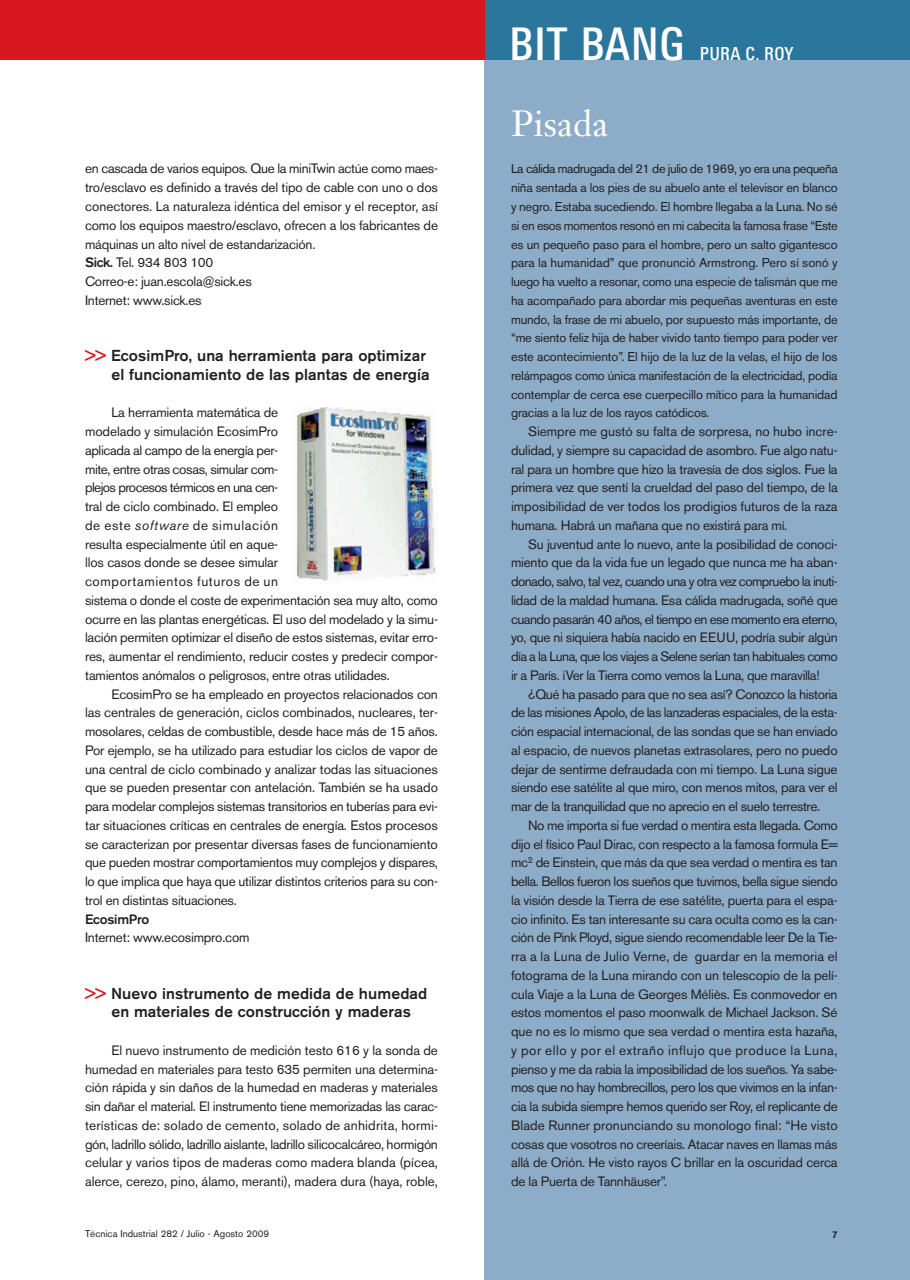
<style>
.page{position:relative;width:910px;height:1280px;background:#fff}
.page>*{position:absolute;margin:0;border:0;box-sizing:border-box;transform-origin:0 0}
.t1{font:500 condensed 45px "LT Univers";letter-spacing:.015em;color:#fff}
.t2{font:36px "Janson Text";color:#fff}
.t3{font:500 condensed 18px "LT Univers";letter-spacing:.015em;color:#fff}
.t4{font:500 15.75px/18.8px "Akzidenz Grotesk BE";letter-spacing:.005em;color:#231f20;text-align:right}
.t5{font:13.5px/18.8px "Akzidenz Grotesk BE";letter-spacing:-.02em;color:#231f20;text-align:justify}
.t6{font:500 13.5px "Akzidenz Grotesk BE";letter-spacing:-.015em;color:#231f20}
.t7{font:12.75px/18.8px "Akzidenz Grotesk BE";letter-spacing:-.02em;color:#231f20;text-align:justify}
.t8{font:9.75px "Akzidenz Grotesk BE";color:#231f20}
.t9{font:500 9.75px "Akzidenz Grotesk BE";color:#231f20}
.s1{font-weight:500}
.s2{color:#d7171f}
.s3{font-style:italic}
</style>
<div class="page">
<div style="left:485px;top:0;width:425px;height:1280px;background:#8dacc7"></div>
<div style="left:485px;top:0;width:425px;height:60px;background:#2b769d"></div>
<div style="left:0;top:0;width:485px;height:60px;background:#d7171f"></div>
<img style="left:292px;top:407px;width:144px;height:174px">
<p class="t5" style="left:85px;top:161px;width:354px;text-align:left">en cascada de varios equipos. Que la miniTwin actúe como maes&shy;tro/esclavo es definido a través del tipo de cable con uno o dos conectores. La naturaleza idéntica del emisor y el receptor, así como los equipos maestro/esclavo, ofrecen a los fabricantes de máquinas un alto nivel de estandarización.<br><span class="s1">Sick.</span> Tel. 934 803 100<br>Correo-e: juan.escola@sick.es<br>Internet: www.sick.es</p>
<p class="t4" style="left:85px;top:347px;width:346px"><span class="s2">&gt;&gt;</span> EcosimPro, una herramienta para optimizar el funcionamiento de las plantas de energía</p>
<p class="t5" style="left:85px;top:405px;width:354px;text-align:left;text-indent:26px">La herramienta matemática de<br>modelado y simulación EcosimPro<br>aplicada al campo de la energía per-<br>mite, entre otras cosas, simular com-<br>plejos procesos térmicos en una cen-<br>tral de ciclo combinado. El empleo<br>de este <span class="s3">software</span> de simulación<br>resulta especialmente útil en aque-<br>llos casos donde se desee simular<br>comportamientos futuros de un<br>sistema o donde el coste de experimentación sea muy alto, como ocurre en las plantas energéticas. El uso del modelado y la simu&shy;lación permiten optimizar el diseño de estos sistemas, evitar erro&shy;res, aumentar el rendimiento, reducir costes y predecir compor&shy;tamientos anómalos o peligrosos, entre otras utilidades.</p>
<p class="t5" style="left:85px;top:686px;width:354px;text-indent:26px">EcosimPro se ha empleado en proyectos relacionados con las centrales de generación, ciclos combinados, nucleares, ter&shy;mosolares, celdas de combustible, desde hace más de 15 años.<br>Por ejemplo, se ha utilizado para estudiar los ciclos de vapor de una central de ciclo combinado y analizar todas las situaciones que se pueden presentar con antelación. También se ha usado para modelar complejos sistemas transitorios en tuberías para evi&shy;tar situaciones críticas en centrales de energía. Estos procesos se caracterizan por presentar diversas fases de funcionamiento que pueden mostrar comportamientos muy complejos y dispares, lo que implica que haya que utilizar distintos criterios para su con&shy;trol en distintas situaciones.</p>
<p class="t6" style="left:85px;top:914px;width:66px">EcosimPro</p>
<p class="t5" style="left:85px;top:930px;width:166px">Internet: www.ecosimpro.com</p>
<p class="t4" style="left:111px;top:985px;width:317px;text-align:left;text-indent:-26px"><span class="s2">&gt;&gt;</span> Nuevo instrumento de medida de humedad en materiales de construcción y maderas</p>
<p class="t5" style="left:85px;top:1042px;width:355px;text-indent:26px">El nuevo instrumento de medición testo 616 y la sonda de humedad en materiales para testo 635 permiten una determina&shy;ción rápida y sin daños de la humedad en maderas y materiales sin dañar el material. El instrumento tiene memorizadas las carac&shy;terísticas de: solado de cemento, solado de anhidrita, hormi&shy;gón, ladrillo sólido, ladrillo aislante, ladrillo silicocalcáreo, hormigón celular y varios tipos de maderas como madera blanda (pícea, alerce, cerezo, pino, álamo, meranti), madera dura (haya, roble,</p>
<p class="t8" style="left:85px;top:1230px;width:186px">Técnica Industrial 282 / Julio - Agosto 2009</p>
<h1 class="t1" style="left:509px;top:27px;width:177px">BIT BANG</h1>
<h3 class="t3" style="left:700px;top:47px;width:95px">PURA C. ROY</h3>
<h2 class="t2" style="left:511px;top:109px;width:99px">Pisada</h2>
<p class="t7" style="left:511px;top:161px;width:328px">La cálida madrugada del 21 de julio de 1969, yo era una pequeña niña sentada a los pies de su abuelo ante el televisor en blanco y negro. Estaba sucediendo. El hombre llegaba a la Luna. No sé si en esos momentos resonó en mi cabecita la famosa frase “Este es un pequeño paso para el hombre, pero un salto gigantesco para la humanidad” que pronunció Armstrong. Pero sí sonó y luego ha vuelto a resonar, como una especie de talismán que me ha acompañado para abordar mis pequeñas aventuras en este mundo, la frase de mi abuelo, por supuesto más importante, de “me siento feliz hija de haber vivido tanto tiempo para poder ver este acontecimiento”. El hijo de la luz de la velas, el hijo de los relámpagos como única manifestación de la electricidad, podía contemplar de cerca ese cuerpecillo mítico para la humanidad gracias a la luz de los rayos catódicos.</p>
<p class="t5" style="left:511px;top:423px;width:328px;text-indent:17px">Siempre me gustó su falta de sorpresa, no hubo incre&shy;dulidad, y siempre su capacidad de asombro. Fue algo natu&shy;ral para un hombre que hizo la travesía de dos siglos. Fue la primera vez que sentí la crueldad del paso del tiempo, de la imposibilidad de ver todos los prodigios futuros de la raza humana. Habrá un mañana que no existirá para mí.</p>
<p class="t5" style="left:511px;top:536px;width:328px;text-indent:17px">Su juventud ante lo nuevo, ante la posibilidad de conoci&shy;miento que da la vida fue un legado que nunca me ha aban&shy;donado, salvo, tal vez, cuando una y otra vez compruebo la inuti&shy;lidad de la maldad humana. Esa cálida madrugada, soñé que cuando pasarán 40 años, el tiempo en ese momento era eterno, yo, que ni siquiera había nacido en EEUU, podría subir algún día a la Luna, que los viajes a Selene serían tan habituales como ir a París. ¡Ver la Tierra como vemos la Luna, que maravilla!</p>
<p class="t5" style="left:511px;top:686px;width:328px;text-indent:17px">¿Qué ha pasado para que no sea así? Conozco la historia de las misiones Apolo, de las lanzaderas espaciales, de la esta&shy;ción espacial internacional, de las sondas que se han enviado al espacio, de nuevos planetas extrasolares, pero no puedo dejar de sentirme defraudada con mi tiempo. La Luna sigue siendo ese satélite al que miro, con menos mitos, para ver el mar de la tranquilidad que no aprecio en el suelo terrestre.</p>
<p class="t5" style="left:511px;top:817px;width:328px;text-indent:17px">No me importa si fue verdad o mentira esta llegada. Como dijo el físico Paul Dirac, con respecto a la famosa formula E= mc<sup>2</sup> de Einstein, que más da que sea verdad o mentira es tan bella. Bellos fueron los sueños que tuvimos, bella sigue siendo la visión desde la Tierra de ese satélite, puerta para el espa&shy;cio infinito. Es tan interesante su cara oculta como es la can&shy;ción de Pink Ployd, sigue siendo recomendable leer De la Tie&shy;rra a la Luna de Julio Verne, de guardar en la memoria el fotograma de la Luna mirando con un telescopio de la pelí&shy;cula Viaje a la Luna de Georges Méliès. Es conmovedor en estos momentos el paso moonwalk de Michael Jackson. Sé que no es lo mismo que sea verdad o mentira esta hazaña, y por ello y por el extraño influjo que produce la Luna, pienso y me da rabia la imposibilidad de los sueños. Ya sabe&shy;mos que no hay hombrecillos, pero los que vivimos en la infan&shy;cia la subida siempre hemos querido ser Roy, el replicante de Blade Runner pronunciando su monologo final: “He visto cosas que vosotros no creeríais. Atacar naves en llamas más allá de Orión. He visto rayos C brillar en la oscuridad cerca de la Puerta de Tannhäuser”.</p>
<p class="t9" style="left:832px;top:1231px;width:7px">7</p>
</div>
